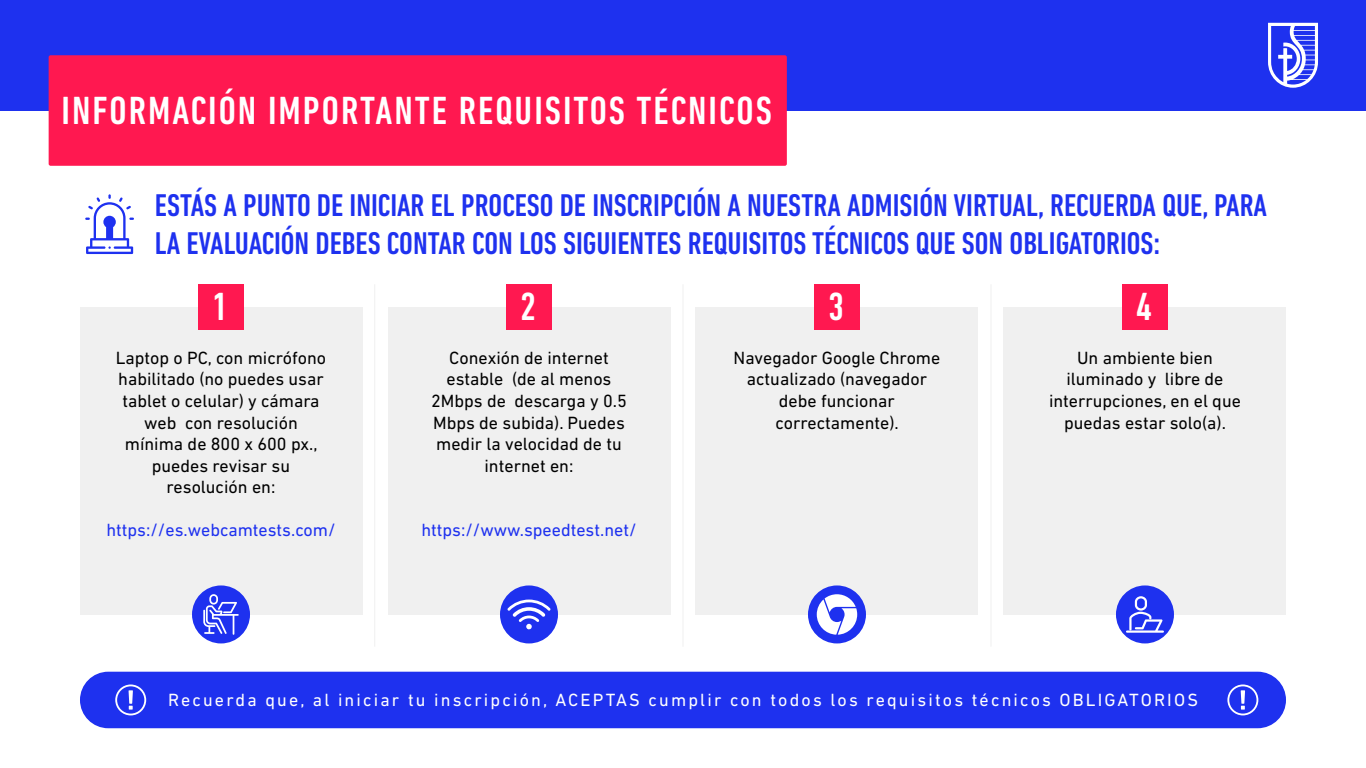
<style>
.page{position:relative;width:1366px;height:768px;background:#fff}
.page>*{position:absolute;margin:0;border:0;box-sizing:border-box;transform-origin:0 0}
.t1{font:500 condensed 40px "DIN Next LT Pro";letter-spacing:.05em;color:#fff}
.t2{font:500 condensed 32px/38px "DIN Next LT Pro";color:#1e31ef}
.t3{font:18px/21.6px "DIN Next LT Pro";color:#000;text-align:center}
.t4{font:18px "DIN Next LT Pro";letter-spacing:.12em;color:#fff}
.t5{font:18px "DIN Next LT Pro";color:#1e31ef}
</style>
<div class="page">
<div style="left:80px;top:672px;width:1206px;height:56px;background:#1e31ef;border-radius:28px"></div>
<div style="left:0;top:0;width:1366px;height:111px;background:#1e31ef"></div>
<svg style="left:1268px;top:23px;width:50px;height:65px"></svg>
<div style="left:49px;top:55px;width:738px;height:111px;background:#ff1850;border-radius:2px"></div>
<div style="left:80px;top:307px;width:282px;height:307px;background:#f0f0f0"></div>
<div style="left:388px;top:307px;width:282px;height:307px;background:#f0f0f0"></div>
<div style="left:696px;top:307px;width:282px;height:307px;background:#f0f0f0"></div>
<div style="left:1004px;top:307px;width:282px;height:307px;background:#f0f0f0"></div>
<div style="left:198px;top:284px;width:46px;height:46px;background:#ff1850"></div>
<div style="left:506px;top:284px;width:46px;height:46px;background:#ff1850"></div>
<div style="left:814px;top:284px;width:46px;height:46px;background:#ff1850"></div>
<div style="left:1122px;top:284px;width:46px;height:46px;background:#ff1850"></div>
<div style="left:192px;top:585px;width:58px;height:58px;background:#1e31ef;border-radius:50%"></div>
<svg style="left:203px;top:594px;width:36px;height:41px"></svg>
<div style="left:500px;top:585px;width:58px;height:58px;background:#1e31ef;border-radius:50%"></div>
<svg style="left:507px;top:600px;width:44px;height:30px"></svg>
<div style="left:808px;top:585px;width:58px;height:58px;background:#1e31ef;border-radius:50%"></div>
<svg style="left:817px;top:594px;width:40px;height:41px"></svg>
<div style="left:1116px;top:585px;width:58px;height:58px;background:#1e31ef;border-radius:50%"></div>
<svg style="left:1126px;top:596px;width:38px;height:37px"></svg>
<svg style="left:85px;top:194px;width:49px;height:60px"></svg>
<svg style="left:115px;top:685px;width:31px;height:30px"></svg>
<svg style="left:1227px;top:685px;width:31px;height:30px"></svg>
<hr style="left:374px;top:284px;width:1px;height:363px;background:#f0f0f0">
<hr style="left:682px;top:284px;width:2px;height:363px;background:#f0f0f0">
<hr style="left:990px;top:284px;width:1px;height:363px;background:#f0f0f0">
<h1 class="t1" style="left:62px;top:88px;width:712px">INFORMACIÓN IMPORTANTE REQUISITOS TÉCNICOS</h1>
<h2 class="t2" style="left:155px;top:186px;width:1114px">ESTÁS A PUNTO DE INICIAR EL PROCESO DE INSCRIPCIÓN A NUESTRA ADMISIÓN VIRTUAL, RECUERDA QUE, PARA<br>LA EVALUACIÓN DEBES CONTAR CON LOS SIGUIENTES REQUISITOS TÉCNICOS QUE SON OBLIGATORIOS:</h2>
<h1 class="t1" style="left:212px;top:283px;width:17px">1</h1>
<h1 class="t1" style="left:520px;top:283px;width:17px">2</h1>
<h1 class="t1" style="left:828px;top:283px;width:17px">3</h1>
<h1 class="t1" style="left:1136px;top:283px;width:17px">4</h1>
<p class="t3" style="left:116px;top:347px;width:212px">Laptop o PC, con micrófono habilitado (no puedes usar tablet o celular) y cámara web con resolución mínima de 800 x 600 px., puedes revisar su resolución en:</p>
<p class="t5" style="left:106px;top:519px;width:231px">https://es.webcamtests.com/</p>
<p class="t3" style="left:431px;top:347px;width:197px">Conexión de internet estable (de al menos<br>2Mbps de descarga y 0.5<br>Mbps de subida). Puedes medir la velocidad de tu internet en:</p>
<p class="t5" style="left:421px;top:519px;width:217px">https://www.speedtest.net/</p>
<p class="t3" style="left:734px;top:347px;width:208px">Navegador Google Chrome actualizado (navegador debe funcionar correctamente).</p>
<p class="t3" style="left:1049px;top:347px;width:193px">Un ambiente bien iluminado y libre de interrupciones, en el que puedas estar solo(a).</p>
<p class="t4" style="left:168px;top:689px;width:1031px">Recuerda que, al iniciar tu inscripción, ACEPTAS cumplir con todos los requisitos técnicos OBLIGATORIOS</p>
</div>
